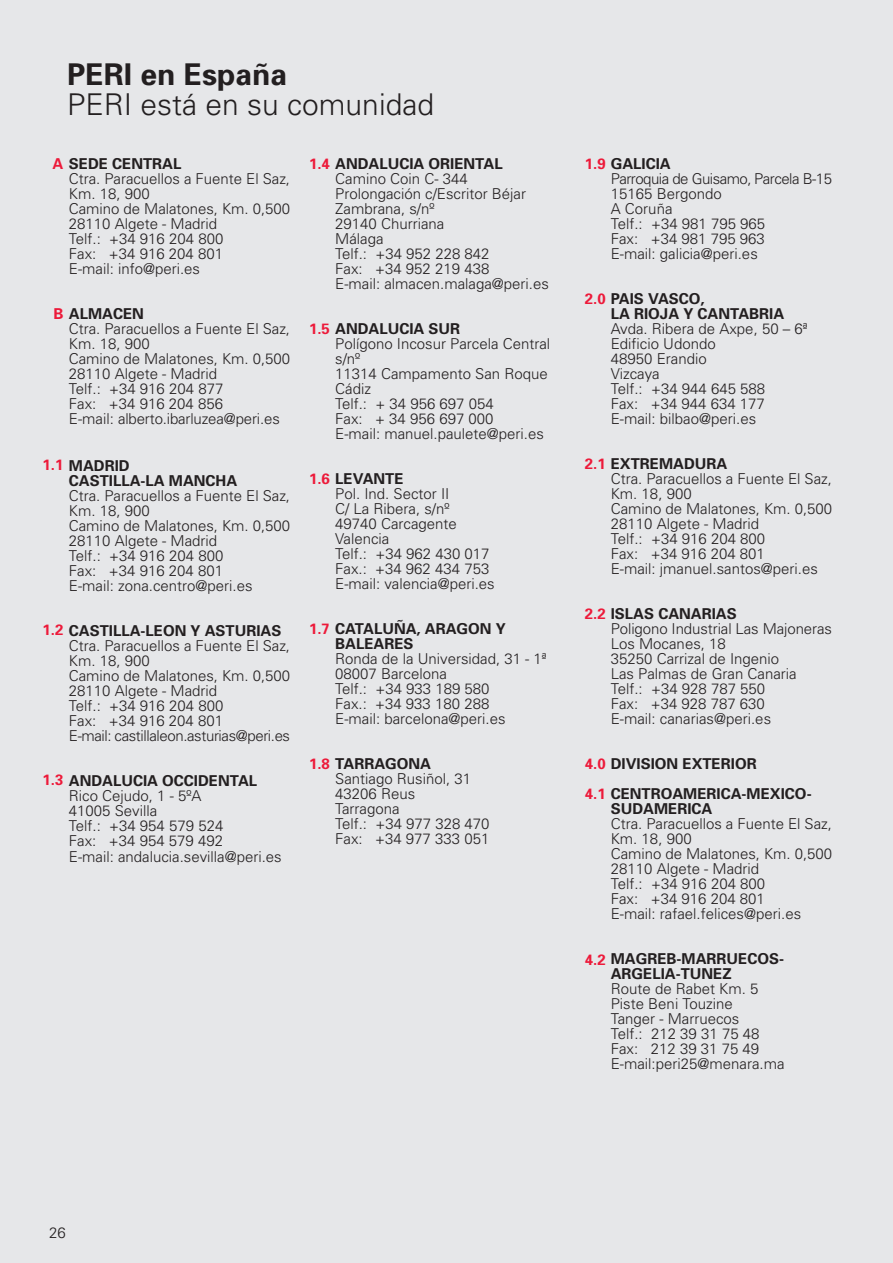
<style>
.page{position:relative;width:893px;height:1263px;background:#e6e7e9}
.page>*{position:absolute;margin:0;border:0;box-sizing:border-box;transform-origin:0 0}
.t1{font:300 30px "Univers";color:#231f20}
.t2{font:700 30px "Univers";color:#231f20}
.t3{font:300 15px/15px "Univers";color:#231f20}
.t4{font:700 15px/15px "Univers";color:#231f20}
.s1{font-weight:700;color:#ed1a3a}
.s2{font-weight:700}
.s3{color:#ed1a3a}
</style>
<div class="page">
<hr style="left:892px;top:0;width:1px;height:1263px;background:#fef0d0">
<h1 class="t2" style="left:67px;top:63px;width:222px">PERI en España</h1>
<h1 class="t1" style="left:67px;top:93px;width:368px">PERI está en su comunidad</h1>
<p class="t3" style="left:69px;top:158px;width:223px;text-indent:-16px"><span class="s1">A</span> <span class="s2">SEDE CENTRAL<br></span>Ctra. Paracuellos a Fuente El Saz,<br>Km. 18, 900<br>Camino de Malatones, Km. 0,500<br>28110 Algete - Madrid<br>Telf.: +34 916 204 800<br>Fax: +34 916 204 801<br>E-mail: info@peri.es</p>
<p class="t3" style="left:69px;top:308px;width:223px;text-indent:-16px"><span class="s1">B</span> <span class="s2">ALMACEN<br></span>Ctra. Paracuellos a Fuente El Saz,<br>Km. 18, 900<br>Camino de Malatones, Km. 0,500<br>28110 Algete - Madrid<br>Telf.: +34 916 204 877<br>Fax: +34 916 204 856<br>E-mail: alberto.ibarluzea@peri.es</p>
<p class="t4" style="left:69px;top:459px;width:170px;text-indent:-26px"><span class="s3">1.1</span> MADRID<br>CASTILLA-LA MANCHA</p>
<p class="t3" style="left:69px;top:489px;width:223px">Ctra. Paracuellos a Fuente El Saz,<br>Km. 18, 900<br>Camino de Malatones, Km. 0,500<br>28110 Algete - Madrid<br>Telf.: +34 916 204 800<br>Fax: +34 916 204 801<br>E-mail: zona.centro@peri.es</p>
<p class="t3" style="left:69px;top:624px;width:223px;text-indent:-26px"><span class="s1">1.2</span> <span class="s2">CASTILLA-LEON Y ASTURIAS<br></span>Ctra. Paracuellos a Fuente El Saz,<br>Km. 18, 900<br>Camino de Malatones, Km. 0,500<br>28110 Algete - Madrid<br>Telf.: +34 916 204 800<br>Fax: +34 916 204 801<br>E-mail: castillaleon.asturias@peri.es</p>
<p class="t3" style="left:69px;top:774px;width:190px;text-indent:-26px"><span class="s1">1.3</span> <span class="s2">ANDALUCIA OCCIDENTAL<br></span>Rico Cejudo, 1 - 5ºA<br>41005 Sevilla<br>Telf.: +34 954 579 524<br>Fax: +34 954 579 492</p>
<p class="t3" style="left:69px;top:851px;width:214px">E-mail: andalucia.sevilla@peri.es</p>
<p class="t3" style="left:335px;top:158px;width:215px;text-indent:-26px"><span class="s1">1.4</span> <span class="s2">ANDALUCIA ORIENTAL<br></span>Camino Coin C- 344<br>Prolongación c/Escritor Béjar<br>Zambrana, s/nº<br>29140 Churriana<br>Málaga<br>Telf.: +34 952 228 842<br>Fax: +34 952 219 438<br>E-mail: almacen.malaga@peri.es</p>
<p class="t3" style="left:335px;top:323px;width:217px;text-indent:-26px"><span class="s1">1.5</span> <span class="s2">ANDALUCIA SUR<br></span>Polígono Incosur Parcela Central s/nº<br>11314 Campamento San Roque<br>Cádiz<br>Telf.: + 34 956 697 054<br>Fax: + 34 956 697 000<br>E-mail: manuel.paulete@peri.es</p>
<p class="t3" style="left:335px;top:473px;width:161px;text-indent:-26px"><span class="s1">1.6</span> <span class="s2">LEVANTE<br></span>Pol. Ind. Sector II<br>C/ La Ribera, s/nº<br>49740 Carcagente<br>Valencia<br>Telf.: +34 962 430 017<br>Fax.: +34 962 434 753<br>E-mail: valencia@peri.es</p>
<p class="t4" style="left:335px;top:623px;width:172px;text-indent:-26px"><span class="s3">1.7</span> CATALUÑA, ARAGON Y<br>BALEARES</p>
<p class="t3" style="left:335px;top:653px;width:213px">Ronda de la Universidad, 31 - 1ª<br>08007 Barcelona<br>Telf.: +34 933 189 580<br>Fax.: +34 933 180 288<br>E-mail: barcelona@peri.es</p>
<p class="t3" style="left:335px;top:758px;width:156px;text-indent:-26px"><span class="s1">1.8</span> <span class="s2">TARRAGONA<br></span>Santiago Rusiñol, 31<br>43206 Reus<br>Tarragona<br>Telf.: +34 977 328 470<br>Fax: +34 977 333 051</p>
<p class="t3" style="left:611px;top:158px;width:223px;text-indent:-26px"><span class="s1">1.9</span> <span class="s2">GALICIA<br></span>Parroquia de Guisamo, Parcela B-15<br>15165 Bergondo<br>A Coruña<br>Telf.: +34 981 795 965<br>Fax: +34 981 795 963<br>E-mail: galicia@peri.es</p>
<p class="t4" style="left:611px;top:293px;width:175px;text-indent:-26px"><span class="s3">2.0</span> PAIS VASCO,<br>LA RIOJA Y CANTABRIA</p>
<p class="t3" style="left:611px;top:323px;width:198px">Avda. Ribera de Axpe, 50 – 6ª<br>Edificio Udondo<br>48950 Erandio<br>Vizcaya<br>Telf.: +34 944 645 588<br>Fax: +34 944 634 177<br>E-mail: bilbao@peri.es</p>
<p class="t3" style="left:611px;top:458px;width:223px;text-indent:-26px"><span class="s1">2.1</span> <span class="s2">EXTREMADURA<br></span>Ctra. Paracuellos a Fuente El Saz,<br>Km. 18, 900<br>Camino de Malatones, Km. 0,500<br>28110 Algete - Madrid<br>Telf.: +34 916 204 800<br>Fax: +34 916 204 801<br>E-mail: jmanuel.santos@peri.es</p>
<p class="t3" style="left:611px;top:608px;width:223px;text-indent:-26px"><span class="s1">2.2</span> <span class="s2">ISLAS CANARIAS<br></span>Poligono Industrial Las Majoneras<br>Los Mocanes, 18<br>35250 Carrizal de Ingenio<br>Las Palmas de Gran Canaria<br>Telf.: +34 928 787 550<br>Fax: +34 928 787 630<br>E-mail: canarias@peri.es</p>
<p class="t4" style="left:585px;top:750px;width:228px;line-height:30px"><span class="s3">4.0</span> DIVISION EXTERIOR<br><span class="s3">4.1</span> CENTROAMERICA-MEXICO-</p>
<p class="t4" style="left:611px;top:803px;width:103px">SUDAMERICA</p>
<p class="t3" style="left:611px;top:818px;width:223px">Ctra. Paracuellos a Fuente El Saz,<br>Km. 18, 900<br>Camino de Malatones, Km. 0,500<br>28110 Algete - Madrid<br>Telf.: +34 916 204 800<br>Fax: +34 916 204 801<br>E-mail: rafael.felices@peri.es</p>
<p class="t4" style="left:611px;top:953px;width:175px;text-indent:-26px"><span class="s3">4.2</span> MAGREB-MARRUECOS-<br>ARGELIA-TUNEZ</p>
<p class="t3" style="left:611px;top:983px;width:175px">Route de Rabet Km. 5<br>Piste Beni Touzine<br>Tanger - Marruecos<br>Telf.: 212 39 31 75 48<br>Fax: 212 39 31 75 49<br>E-mail:peri25@menara.ma</p>
<p class="t3" style="left:49px;top:1226px;width:18px">26</p>
</div>
